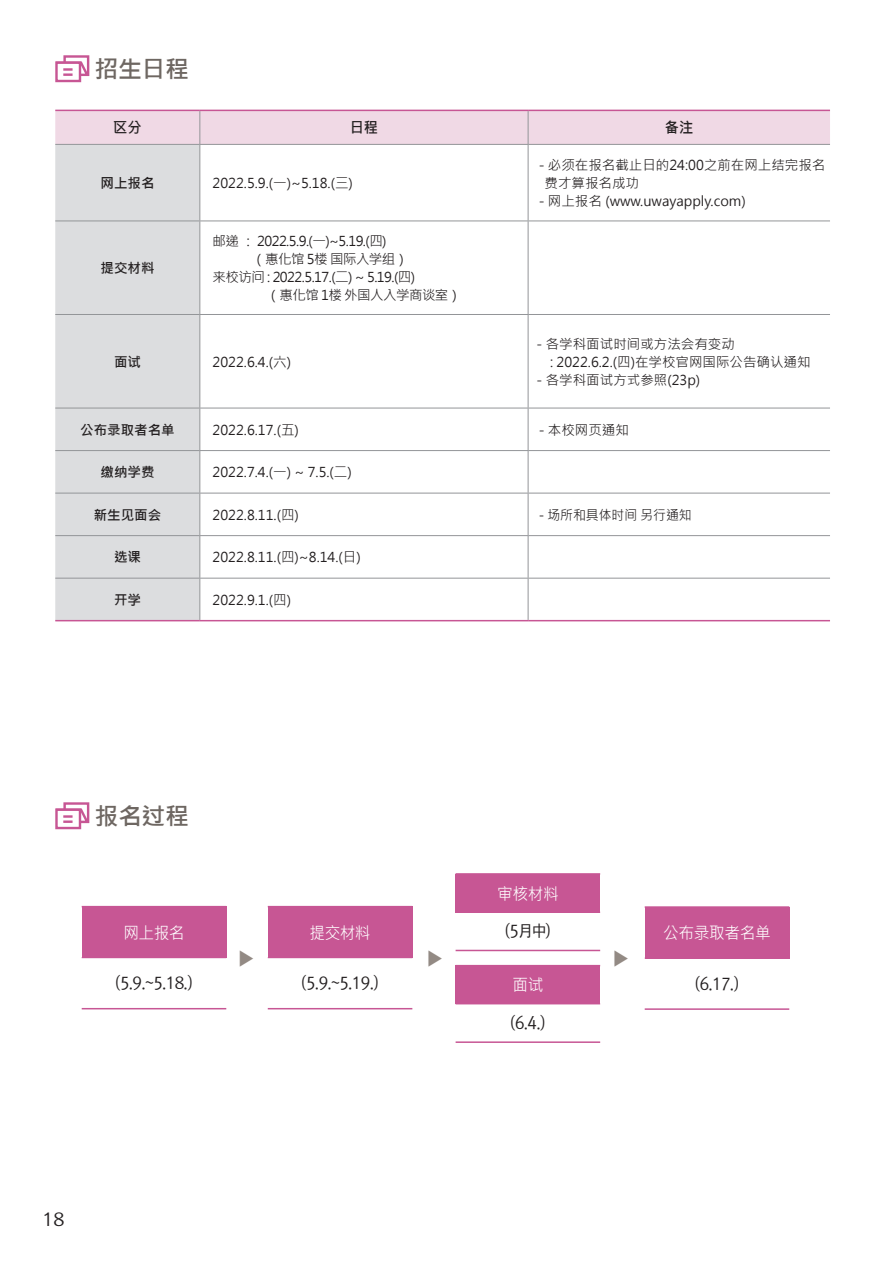
<style>
.page{position:relative;width:893px;height:1263px;background:#fff}
.page>*{position:absolute;margin:0;border:0;box-sizing:border-box;transform-origin:0 0}
.t1{font:700 24px "Microsoft Jheng Hei";letter-spacing:-.02em;color:#6e6762}
.t2{font:18px "Rix Go L";color:#938a84;scale:.95 1}
.t3{font:18px "Rix Go M";color:#231f20}
.t4{font:16.5px "Rix Go M";letter-spacing:-.04em;color:#231f20;scale:.95 1}
.t5{font:16.5px "Microsoft Jheng Hei";letter-spacing:-.02em;color:#fff;scale:.95 1}
.t6{font:700 15px "Microsoft Jheng Hei";color:#231f20;scale:.95 1}
.t7{font:13.5px/18px "Microsoft Jheng Hei";color:#231f20}
.t8{font:13.5px "Microsoft Jheng Hei";letter-spacing:-.04em;color:#231f20}
.t9{font:700 13.5px "Microsoft Jheng Hei";color:#231f20}
.t10{font:13.5px "Microsoft Jheng Hei";color:#231f20;scale:.95 1}
</style>
<div class="page">
<div style="left:63px;top:55px;width:26px;height:21px;border:2px solid #c75694"></div>
<div style="left:55px;top:61px;width:26px;height:21px;border:2px solid #c75694"></div>
<svg style="left:55px;top:59px;width:34px;height:18px"></svg>
<div style="left:55px;top:111px;width:775px;height:33px;background:#f0d9e5"></div>
<svg style="left:55px;top:145px;width:144px;height:475px;background:#dcdddf"></svg>
<hr style="left:55px;top:144px;width:145px;height:1px;background:#939598">
<hr style="left:200px;top:144px;width:328px;height:1px;background:#939598">
<hr style="left:199px;top:145px;width:1px;height:76px;background:#939598">
<hr style="left:528px;top:144px;width:302px;height:1px;background:#939598">
<hr style="left:528px;top:145px;width:1px;height:76px;background:#939598">
<hr style="left:55px;top:221px;width:145px;height:1px;background:#939598">
<hr style="left:200px;top:221px;width:328px;height:1px;background:#939598">
<hr style="left:199px;top:221px;width:1px;height:93px;background:#939598">
<hr style="left:528px;top:221px;width:302px;height:1px;background:#939598">
<hr style="left:528px;top:221px;width:1px;height:93px;background:#939598">
<hr style="left:55px;top:450px;width:145px;height:1px;background:#939598">
<hr style="left:200px;top:450px;width:328px;height:1px;background:#939598">
<hr style="left:199px;top:451px;width:1px;height:42px;background:#939598">
<hr style="left:528px;top:450px;width:302px;height:1px;background:#939598">
<hr style="left:528px;top:451px;width:1px;height:42px;background:#939598">
<hr style="left:55px;top:493px;width:145px;height:1px;background:#939598">
<hr style="left:200px;top:493px;width:328px;height:1px;background:#939598">
<hr style="left:199px;top:493px;width:1px;height:42px;background:#939598">
<hr style="left:528px;top:493px;width:302px;height:1px;background:#939598">
<hr style="left:528px;top:493px;width:1px;height:42px;background:#939598">
<hr style="left:199px;top:536px;width:1px;height:42px;background:#939598">
<hr style="left:528px;top:536px;width:1px;height:42px;background:#939598">
<hr style="left:199px;top:578px;width:1px;height:42px;background:#939598">
<hr style="left:528px;top:578px;width:1px;height:42px;background:#939598">
<hr style="left:55px;top:620px;width:145px;height:1px;background:#c75694">
<hr style="left:200px;top:620px;width:328px;height:1px;background:#c75694">
<hr style="left:528px;top:620px;width:302px;height:1px;background:#c75694">
<hr style="left:199px;top:111px;width:1px;height:33px;background:#939598">
<hr style="left:528px;top:111px;width:1px;height:33px;background:#939598">
<hr style="left:55px;top:110px;width:145px;height:1px;background:#c75694">
<hr style="left:200px;top:110px;width:328px;height:1px;background:#c75694">
<hr style="left:528px;top:110px;width:302px;height:1px;background:#c75694">
<hr style="left:199px;top:315px;width:1px;height:93px;background:#939598">
<hr style="left:528px;top:315px;width:1px;height:93px;background:#939598">
<hr style="left:199px;top:408px;width:1px;height:42px;background:#939598">
<hr style="left:528px;top:408px;width:1px;height:42px;background:#939598">
<hr style="left:55px;top:314px;width:145px;height:1px;background:#939598">
<hr style="left:200px;top:314px;width:328px;height:1px;background:#939598">
<hr style="left:528px;top:314px;width:302px;height:1px;background:#939598">
<hr style="left:55px;top:408px;width:145px;height:1px;background:#939598">
<hr style="left:200px;top:408px;width:328px;height:1px;background:#939598">
<hr style="left:528px;top:408px;width:302px;height:1px;background:#939598">
<hr style="left:55px;top:578px;width:145px;height:1px;background:#939598">
<hr style="left:200px;top:578px;width:328px;height:1px;background:#939598">
<hr style="left:528px;top:578px;width:302px;height:1px;background:#939598">
<hr style="left:55px;top:535px;width:145px;height:1px;background:#939598">
<hr style="left:200px;top:535px;width:328px;height:1px;background:#939598">
<hr style="left:528px;top:535px;width:302px;height:1px;background:#939598">
<div style="left:63px;top:802px;width:26px;height:21px;border:2px solid #c75694"></div>
<div style="left:55px;top:808px;width:26px;height:21px;border:2px solid #c75694"></div>
<svg style="left:55px;top:806px;width:34px;height:18px"></svg>
<div style="left:82px;top:907px;width:144px;height:51px;background:#c75694"></div>
<hr style="left:82px;top:906px;width:144px;height:1px;background:#c75694">
<hr style="left:82px;top:1008px;width:144px;height:1px;background:#c75694">
<div style="left:268px;top:907px;width:144px;height:51px;background:#c75694"></div>
<hr style="left:268px;top:906px;width:144px;height:1px;background:#c75694">
<hr style="left:268px;top:1008px;width:144px;height:1px;background:#c75694">
<div style="left:645px;top:907px;width:144px;height:51px;background:#c75694"></div>
<hr style="left:645px;top:906px;width:144px;height:2px;background:#c75694">
<hr style="left:645px;top:1008px;width:144px;height:2px;background:#c75694">
<hr style="left:645px;top:957px;width:144px;height:2px;background:#c75694">
<div style="left:456px;top:874px;width:144px;height:38px;background:#c75694"></div>
<hr style="left:456px;top:873px;width:144px;height:2px;background:#c75694">
<hr style="left:456px;top:950px;width:144px;height:1px;background:#c75694">
<hr style="left:456px;top:912px;width:144px;height:1px;background:#c75694">
<div style="left:456px;top:966px;width:144px;height:38px;background:#c75694"></div>
<hr style="left:456px;top:965px;width:144px;height:1px;background:#c75694">
<hr style="left:456px;top:1041px;width:144px;height:2px;background:#c75694">
<h1 class="t1" style="left:95px;top:54px;width:96px">招生日程</h1>
<p class="t6" style="left:113px;top:118px;width:31px">区分</p>
<p class="t6" style="left:350px;top:118px;width:31px">日程</p>
<p class="t6" style="left:665px;top:118px;width:31px">备注</p>
<p class="t9" style="left:101px;top:174px;width:55px">网上报名</p>
<p class="t7" style="left:213px;top:174px;width:142px">2022.5.9.(一)~5.18.(三)</p>
<p class="t9" style="left:101px;top:260px;width:55px">提交材料</p>
<p class="t7" style="left:213px;top:232px;width:176px">邮递 ： 2022.5.9.(一)~5.19.(四)</p>
<p class="t8" style="left:252px;top:251px;width:158px">（惠化馆 5楼 国际入学组）</p>
<p class="t8" style="left:213px;top:269px;width:204px">来校访问 : 2022.5.17.(二) ~ 5.19.(四)</p>
<p class="t8" style="left:266px;top:287px;width:196px">（惠化馆 1楼 外国人入学商谈室）</p>
<p class="t9" style="left:114px;top:353px;width:28px">面试</p>
<p class="t7" style="left:213px;top:353px;width:80px">2022.6.4.(六)</p>
<p class="t7" style="left:545px;top:156px;width:282px;text-indent:-6px">- 必须在报名截止日的24:00之前在网上结完报名费才算报名成功</p>
<p class="t7" style="left:539px;top:192px;width:208px">- 网上报名 (www.uwayapply.com)</p>
<p class="t7" style="left:550px;top:335px;width:262px;text-indent:-14px">- 各学科面试时间或方法会有变动<br>: 2022.6.2.(四)在学校官网国际公告确认通知</p>
<p class="t7" style="left:537px;top:371px;width:165px">- 各学科面试方式参照(23p)</p>
<p class="t9" style="left:80px;top:421px;width:96px">公布录取者名单</p>
<p class="t7" style="left:213px;top:421px;width:88px">2022.6.17.(五)</p>
<p class="t7" style="left:539px;top:421px;width:92px">- 本校网页通知</p>
<p class="t9" style="left:101px;top:464px;width:55px">缴纳学费</p>
<p class="t7" style="left:213px;top:463px;width:141px">2022.7.4.(一) ~ 7.5.(二)</p>
<p class="t9" style="left:94px;top:506px;width:69px">新生见面会</p>
<p class="t7" style="left:213px;top:506px;width:88px">2022.8.11.(四)</p>
<p class="t10" style="left:539px;top:506px;width:163px">- 场所和具体时间 另行通知</p>
<p class="t9" style="left:114px;top:549px;width:28px">选课</p>
<p class="t7" style="left:213px;top:548px;width:150px">2022.8.11.(四)~8.14.(日)</p>
<p class="t9" style="left:114px;top:591px;width:28px">开学</p>
<p class="t7" style="left:213px;top:591px;width:80px">2022.9.1.(四)</p>
<h1 class="t1" style="left:95px;top:801px;width:96px">报名过程</h1>
<p class="t5" style="left:124px;top:922px;width:66px">网上报名</p>
<p class="t4" style="left:115px;top:973px;width:83px">(5.9.~5.18.)</p>
<p class="t5" style="left:497px;top:883px;width:67px">审核材料</p>
<p class="t4" style="left:505px;top:921px;width:49px">(5月中)</p>
<p class="t5" style="left:512px;top:975px;width:34px">面试</p>
<p class="t4" style="left:510px;top:1013px;width:38px">(6.4.)</p>
<p class="t5" style="left:310px;top:922px;width:66px">提交材料</p>
<p class="t4" style="left:302px;top:973px;width:83px">(5.9.~5.19.)</p>
<h2 class="t2" style="left:238px;top:947px;width:18px">▶</h2>
<h2 class="t2" style="left:427px;top:947px;width:18px">▶</h2>
<h2 class="t2" style="left:613px;top:947px;width:18px">▶</h2>
<p class="t5" style="left:663px;top:922px;width:115px">公布录取者名单</p>
<p class="t4" style="left:695px;top:974px;width:47px">(6.17.)</p>
<h2 class="t3" style="left:43px;top:1209px;width:23px">18</h2>
</div>
